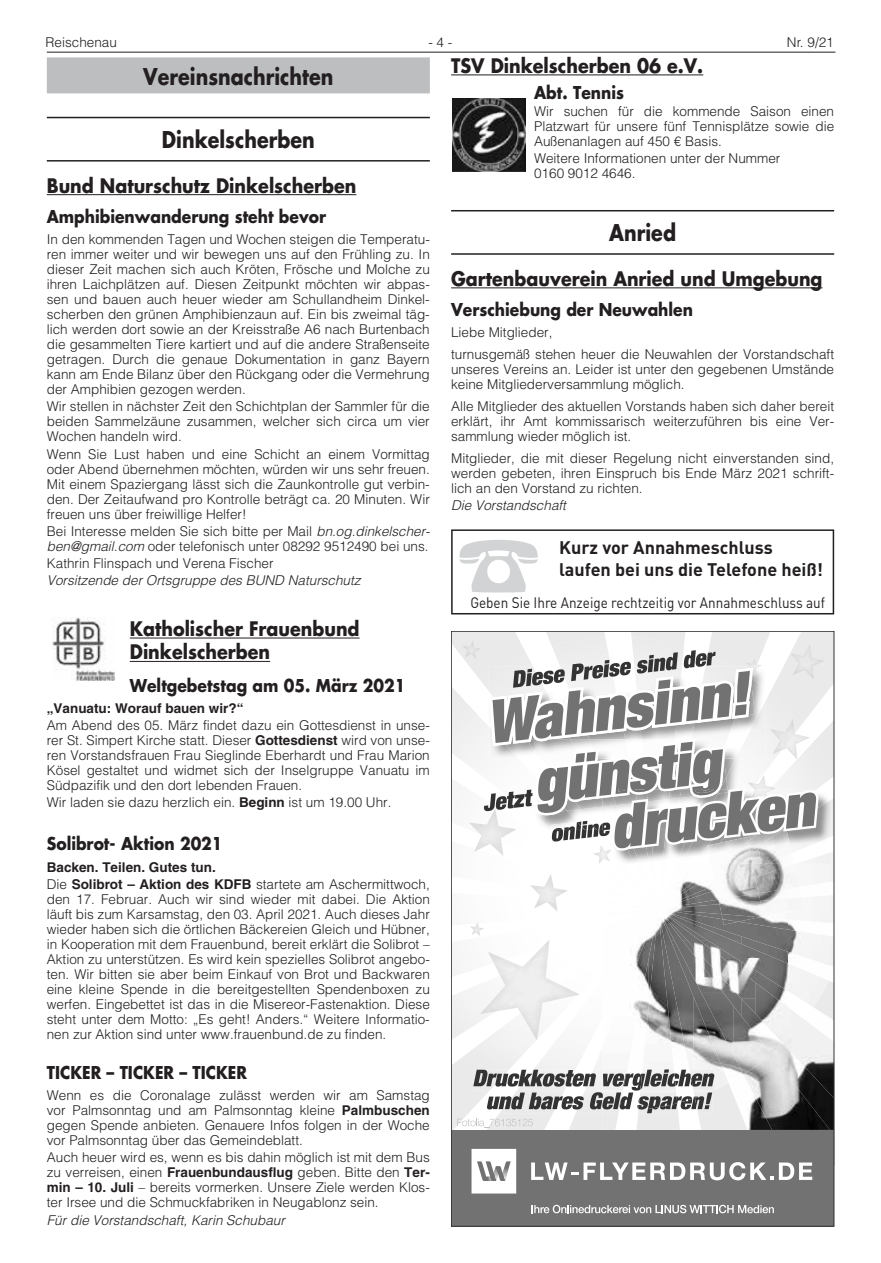
<style>
.page{position:relative;width:881px;height:1263px;background:#fff}
.page>*{position:absolute;margin:0;border:0;box-sizing:border-box;transform-origin:0 0}
.t1{font:700 22.5px "Futura LT";color:#231f20;scale:.85 1}
.t2{font:700 19.5px/23.4px "Futura LT";color:#231f20;scale:.9 1}
.t3{font:700 18px "DIN";color:#231f20}
.t4{font:700 17.25px "Futura LT";color:#231f20;scale:.9 1}
.t5{font:15px "DIN";color:#231f20;scale:.9 1}
.t6{font:300 13.5px/15px "Helvetica LT";color:#231f20;text-align:justify}
.t7{font:700 13.5px/17.1px "Helvetica LT";color:#231f20}
.t8{font:italic 300 13.5px "Helvetica LT";color:#231f20}
.s1{font-style:italic}
.s2{font-weight:700}
.s3{font-weight:300}
</style>
<div class="page">
<hr style="left:47px;top:52px;width:788px;height:1px;background:#231f20">
<hr style="left:451px;top:74px;width:252px;height:1px;background:#231f20">
<hr style="left:451px;top:210px;width:382px;height:1px;background:#231f20">
<hr style="left:451px;top:253px;width:382px;height:2px;background:#231f20">
<hr style="left:451px;top:287px;width:371px;height:1px;background:#231f20">
<img style="left:452px;top:99px;width:73px;height:72px">
<div style="left:47px;top:57px;width:382px;height:36px;background:#bcbec0"></div>
<hr style="left:47px;top:117px;width:382px;height:1px;background:#231f20">
<hr style="left:47px;top:160px;width:382px;height:2px;background:#231f20">
<hr style="left:47px;top:194px;width:309px;height:1px;background:#231f20">
<hr style="left:130px;top:637px;width:229px;height:1px;background:#231f20">
<hr style="left:130px;top:661px;width:140px;height:1px;background:#231f20">
<img style="left:52px;top:618px;width:63px;height:63px">
<svg style="left:821px;top:1226px;width:12px;height:1px"></svg>
<img style="left:584px;top:1047px;width:18px;height:8px">
<img style="left:493px;top:979px;width:65px;height:61px">
<img style="left:487px;top:940px;width:62px;height:15px">
<img style="left:480px;top:955px;width:68px;height:59px">
<img style="left:520px;top:984px;width:59px;height:56px">
<img style="left:470px;top:923px;width:14px;height:13px">
<img style="left:658px;top:999px;width:35px;height:52px">
<img style="left:693px;top:999px;width:2px;height:54px">
<img style="left:770px;top:1054px;width:61px;height:76px">
<img style="left:695px;top:999px;width:38px;height:56px">
<img style="left:733px;top:1006px;width:37px;height:49px">
<img style="left:782px;top:1020px;width:49px;height:78px">
<img style="left:658px;top:967px;width:77px;height:32px">
<img style="left:755px;top:1007px;width:49px;height:36px">
<img style="left:741px;top:1007px;width:14px;height:7px">
<img style="left:814px;top:981px;width:17px;height:37px">
<img style="left:735px;top:967px;width:93px;height:40px">
<img style="left:658px;top:923px;width:173px;height:44px">
<img style="left:633px;top:929px;width:25px;height:105px">
<img style="left:722px;top:923px;width:16px;height:2px">
<svg style="left:453px;top:633px;width:378px;height:290px"></svg>
<div style="left:451px;top:1130px;width:382px;height:96px;background:#727272"></div>
<svg style="left:451px;top:1055px;width:361px;height:172px"></svg>
<div style="left:451px;top:529px;width:382px;height:85px;border:2px solid #231f20"></div>
<p class="t6" style="left:45px;top:34px;width:73px">Reischenau</p>
<p class="t6" style="left:428px;top:34px;width:26px">- 4 -</p>
<p class="t6" style="left:786px;top:34px;width:48px">Nr. 9/21</p>
<h2 class="t2" style="left:451px;top:54px;width:281px">TSV Dinkelscherben 06 e.V.</h2>
<p class="t4" style="left:534px;top:81px;width:101px">Abt. Tennis</p>
<p class="t6" style="left:534px;top:104px;width:301px">Wir suchen für die kommende Saison einen Platzwart für unsere fünf Tennisplätze sowie die Außenanlagen auf 450 € Basis.</p>
<p class="t6" style="left:534px;top:151px;width:248px">Weitere Informationen unter der Nummer<br>0160 9012 4646.</p>
<h1 class="t1" style="left:143px;top:61px;width:225px">Vereinsnachrichten</h1>
<h1 class="t1" style="left:162px;top:125px;width:181px">Dinkelscherben</h1>
<h2 class="t2" style="left:47px;top:173px;width:345px">Bund Naturschutz Dinkelscherben</h2>
<p class="t4" style="left:47px;top:205px;width:311px">Amphibienwanderung steht bevor</p>
<p class="t6" style="left:47px;top:232px;width:384px">In den kommenden Tagen und Wochen steigen die Temperatu&shy;ren immer weiter und wir bewegen uns auf den Frühling zu. In dieser Zeit machen sich auch Kröten, Frösche und Molche zu ihren Laichplätzen auf. Diesen Zeitpunkt möchten wir abpas&shy;sen und bauen auch heuer wieder am Schullandheim Dinkel&shy;scherben den grünen Amphibienzaun auf. Ein bis zweimal täg&shy;lich werden dort sowie an der Kreisstraße A6 nach Burtenbach die gesammelten Tiere kartiert und auf die andere Straßenseite getragen. Durch die genaue Dokumentation in ganz Bayern kann am Ende Bilanz über den Rückgang oder die Vermehrung der Amphibien gezogen werden.</p>
<p class="t6" style="left:47px;top:399px;width:384px">Wir stellen in nächster Zeit den Schichtplan der Sammler für die beiden Sammelzäune zusammen, welcher sich circa um vier Wochen handeln wird.</p>
<p class="t6" style="left:47px;top:446px;width:384px">Wenn Sie Lust haben und eine Schicht an einem Vormittag oder Abend übernehmen möchten, würden wir uns sehr freuen.<br>Mit einem Spaziergang lässt sich die Zaunkontrolle gut verbin&shy;den. Der Zeitaufwand pro Kontrolle beträgt ca. 20 Minuten. Wir freuen uns über freiwillige Helfer!</p>
<p class="t6" style="left:47px;top:523px;width:384px">Bei Interesse melden Sie sich bitte per Mail <span class="s1">bn.og.dinkelscher&shy;ben@gmail.com</span> oder telefonisch unter 08292 9512490 bei uns.</p>
<p class="t6" style="left:47px;top:555px;width:228px">Kathrin Flinspach und Verena Fischer</p>
<p class="t8" style="left:47px;top:572px;width:315px">Vorsitzende der Ortsgruppe des BUND Naturschutz</p>
<h2 class="t2" style="left:130px;top:617px;width:257px">Katholischer Frauenbund<br>Dinkelscherben</h2>
<p class="t4" style="left:130px;top:674px;width:308px">Weltgebetstag am 05. März 2021</p>
<p class="t7" style="left:47px;top:700px;width:198px">„Vanuatu: Worauf bauen wir?“</p>
<p class="t6" style="left:47px;top:718px;width:384px">Am Abend des 05. März findet dazu ein Gottesdienst in unse&shy;rer St. Simpert Kirche statt. Dieser <span class="s2">Gottesdienst</span> wird von unse&shy;ren Vorstandsfrauen Frau Sieglinde Eberhardt und Frau Marion Kösel gestaltet und widmet sich der Inselgruppe Vanuatu im Südpazifik und den dort lebenden Frauen.</p>
<p class="t6" style="left:47px;top:795px;width:346px">Wir laden sie dazu herzlich ein. <span class="s2">Beginn</span> ist um 19.00 Uhr.</p>
<p class="t4" style="left:47px;top:832px;width:197px">Solibrot- Aktion 2021</p>
<p class="t7" style="left:47px;top:858px;width:384px">Backen. Teilen. Gutes tun.<br><span class="s3">Die</span> Solibrot – Aktion des KDFB <span class="s3">startete am Aschermittwoch,</span></p>
<p class="t6" style="left:47px;top:891px;width:384px">den 17. Februar. Auch wir sind wieder mit dabei. Die Aktion läuft bis zum Karsamstag, den 03. April 2021. Auch dieses Jahr wieder haben sich die örtlichen Bäckereien Gleich und Hübner, in Kooperation mit dem Frauenbund, bereit erklärt die Solibrot – Aktion zu unterstützen. Es wird kein spezielles Solibrot angebo&shy;ten. Wir bitten sie aber beim Einkauf von Brot und Backwaren eine kleine Spende in die bereitgestellten Spendenboxen zu werfen. Eingebettet ist das in die Misereor-Fastenaktion. Diese steht unter dem Motto: „Es geht! Anders.“ Weitere Informatio&shy;nen zur Aktion sind unter www.frauenbund.de zu finden.</p>
<p class="t4" style="left:47px;top:1061px;width:224px">TICKER – TICKER – TICKER</p>
<p class="t6" style="left:47px;top:1088px;width:384px">Wenn es die Coronalage zulässt werden wir am Samstag vor Palmsonntag und am Palmsonntag kleine <span class="s2">Palmbuschen </span>gegen Spende anbieten. Genauere Infos folgen in der Woche vor Palmsonntag über das Gemeindeblatt.</p>
<p class="t6" style="left:47px;top:1150px;width:384px">Auch heuer wird es, wenn es bis dahin möglich ist mit dem Bus zu verreisen, einen <span class="s2">Frauenbundausflug</span> geben. Bitte den <span class="s2">Ter&shy;min – 10. Juli</span> – bereits vormerken. Unsere Ziele werden Klos&shy;ter Irsee und die Schmuckfabriken in Neugablonz sein.</p>
<p class="t8" style="left:47px;top:1211px;width:239px">Für die Vorstandschaft, Karin Schubaur</p>
<h1 class="t1" style="left:609px;top:218px;width:80px">Anried</h1>
<h2 class="t2" style="left:451px;top:267px;width:414px">Gartenbauverein Anried und Umgebung</h2>
<p class="t4" style="left:451px;top:298px;width:270px">Verschiebung der Neuwahlen</p>
<p class="t6" style="left:451px;top:322px;width:384px;line-height:21.8px">Liebe Mitglieder,<br>turnusgemäß stehen heuer die Neuwahlen der Vorstandschaft</p>
<p class="t6" style="left:451px;top:362px;width:384px">unseres Vereins an. Leider ist unter den gegebenen Umstände keine Mitgliederversammlung möglich.</p>
<p class="t6" style="left:451px;top:398px;width:384px">Alle Mitglieder des aktuellen Vorstands haben sich daher bereit erklärt, ihr Amt kommissarisch weiterzuführen bis eine Ver&shy;sammlung wieder möglich ist.</p>
<p class="t6" style="left:451px;top:450px;width:384px">Mitglieder, die mit dieser Regelung nicht einverstanden sind, werden gebeten, ihren Einspruch bis Ende März 2021 schrift&shy;lich an den Vorstand zu richten.</p>
<p class="t8" style="left:451px;top:497px;width:116px">Die Vorstandschaft</p>
<h3 class="t3" style="left:559px;top:536px;width:215px">Kurz vor Annahmeschluss</h3>
<h3 class="t3" style="left:559px;top:558px;width:265px">laufen bei uns die Telefone heiß!</h3>
<p class="t5" style="left:470px;top:593px;width:395px">Geben Sie Ihre Anzeige rechtzeitig vor Annahmeschluss auf</p>
</div>
